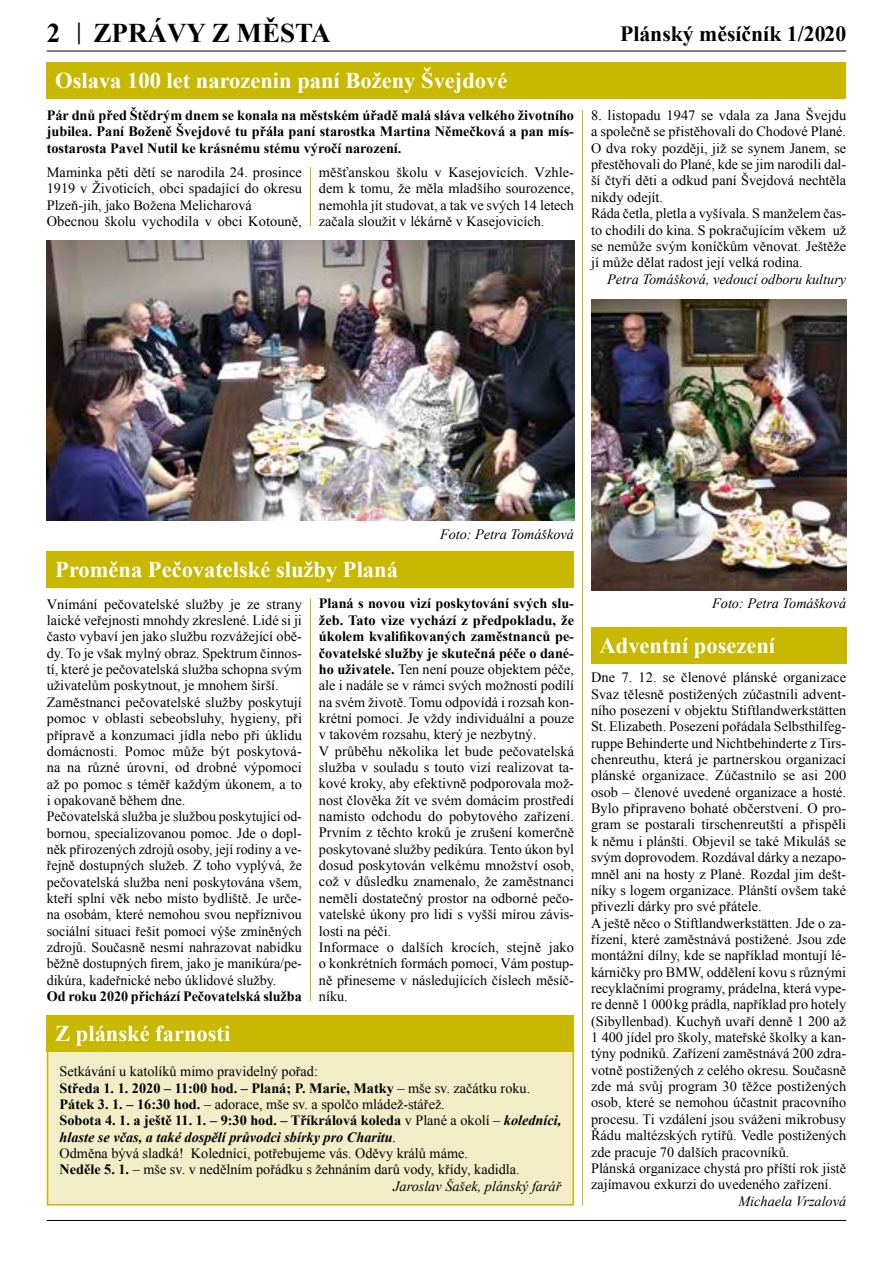
<style>
.page{position:relative;width:893px;height:1263px;background:#fff}
.page>*{position:absolute;margin:0;border:0;box-sizing:border-box;transform-origin:0 0}
.t1{font:700 27px "Times New Roman";color:#000}
.t2{font:700 22.5px "Times New Roman";color:#fff}
.t3{font:700 21.75px "Times New Roman";color:#000}
.t4{font:14.25px/16.4px "Times New Roman";color:#000}
.t5{font:700 14.25px/16.4px "Times New Roman";color:#000;text-align:justify}
.t6{font:italic 14.25px "Times New Roman";color:#000}
.t7{font:italic 700 14.25px "Times New Roman";color:#000}
.s1{font-size:24px}
.s2{font-weight:700}
.s3{font-weight:400}
.s4{font-style:italic}
</style>
<div class="page">
<hr style="left:47px;top:51px;width:799px;height:1px;background:#000">
<hr style="left:47px;top:1220px;width:799px;height:1px;background:#000">
<div style="left:591px;top:627px;width:255px;height:36px;background:#c9b800"></div>
<div style="left:47px;top:1015px;width:527px;height:190px;background:#f3edc7;border:2px solid #c9b800"></div>
<div style="left:47px;top:1015px;width:527px;height:36px;background:#c9b800"></div>
<div style="left:47px;top:62px;width:799px;height:36px;background:#c9b800"></div>
<hr style="left:582px;top:110px;width:1px;height:1095px;background:#c9b800">
<hr style="left:310px;top:167px;width:1px;height:59px;background:#c9b800">
<div style="left:47px;top:552px;width:527px;height:36px;background:#c9b800"></div>
<hr style="left:310px;top:599px;width:1px;height:402px;background:#c9b800">
<img style="left:47px;top:240px;width:527px;height:281px">
<img style="left:591px;top:300px;width:255px;height:290px">
<h1 class="t1" style="left:47px;top:13px;width:201px">2 <span class="s1">|</span> ZPRÁVY Z MĚS</h1>
<h1 class="t1" style="left:295px;top:13px;width:37px">TA</h1>
<h3 class="t3" style="left:620px;top:18px;width:228px">Plánský měsíčník 1/2020</h3>
<h2 class="t2" style="left:55px;top:64px;width:454px">Oslava 100 let narozenin paní Boženy Švejdové</h2>
<p class="t5" style="left:47px;top:106px;width:529px">Pár dnů před Štědrým dnem se konala na městském úřadě malá sláva velkého životního jubilea. Paní Boženě Švejdové tu přála paní starostka Martina Němečková a pan mís&shy;tostarosta Pavel Nutil ke krásnému stému výročí narození.</p>
<p class="t4" style="left:47px;top:164px;width:257px">Maminka pěti dětí se narodila 24. prosince 1919 v Životicích, obci spadající do okresu Plzeň-jih, jako Božena Melicharová Obecnou školu vychodila v obci Kotouně,</p>
<p class="t4" style="left:319px;top:164px;width:257px;text-align:justify">měšťanskou školu v Kasejovicích. Vzhle&shy;dem k tomu, že měla mladšího sourozence, nemohla jít studovat, a tak ve svých 14 letech začala sloužit v lékárně v Kasejovicích.</p>
<p class="t4" style="left:591px;top:107px;width:257px">8. listopadu 1947 se vdala za Jana Švejdu a společně se přistěhovali do Chodové Plané.<br>O dva roky později, již se synem Janem, se přestěhovali do Plané, kde se jim narodili dal&shy;ší čtyři děti a odkud paní Švejdová nechtěla nikdy odejít.<br>Ráda četla, pletla a vyšívala. S manželem čas&shy;to chodili do kina. S pokračujícím věkem už se nemůže svým koníčkům věnovat. Ještěže jí může dělat radost její velká rodina.</p>
<p class="t6" style="left:607px;top:269px;width:240px">Petra Tomášková, vedoucí odboru kultury</p>
<p class="t6" style="left:440px;top:525px;width:136px">Foto: Petra Tomášková</p>
<h2 class="t2" style="left:55px;top:554px;width:344px">Proměna Pečovatelské služby Planá</h2>
<p class="t4" style="left:47px;top:595px;width:257px">Vnímání pečovatelské služby je ze strany laické veřejnosti mnohdy zkreslené. Lidé si ji často vybaví jen jako službu rozvážející obě&shy;dy. To je však mylný obraz. Spektrum činnos&shy;tí, které je pečovatelská služba schopna svým uživatelům poskytnout, je mnohem širší.<br>Zaměstnanci pečovatelské služby poskytují pomoc v oblasti sebeobsluhy, hygieny, při přípravě a konzumaci jídla nebo při úklidu domácnosti. Pomoc může být poskytová&shy;na na různé úrovni, od drobné výpomoci až po pomoc s téměř každým úkonem, a to i opakovaně během dne.<br>Pečovatelská služba je službou poskytující od&shy;bornou, specializovanou pomoc. Jde o dopl&shy;něk přirozených zdrojů osoby, její rodiny a ve&shy;řejně dostupných služeb. Z toho vyplývá, že pečovatelská služba není poskytována všem, kteří splní věk nebo místo bydliště. Je urče&shy;na osobám, které nemohou svou nepříznivou sociální situaci řešit pomocí výše zmíněných zdrojů. Současně nesmí nahrazovat nabídku běžně dostupných firem, jako je manikúra/pe&shy;dikúra, kadeřnické nebo úklidové služby.</p>
<p class="t5" style="left:47px;top:988px;width:256px">Od roku 2020 přichází Pečovatelská služba</p>
<p class="t4" style="left:319px;top:595px;width:257px"><span class="s2">Planá s novou vizí poskytování svých slu&shy;žeb. Tato vize vychází z předpokladu, že úkolem kvalifikovaných zaměstnanců pe&shy;čovatelské služby je skutečná péče o dané&shy;ho uživatele.</span> Ten není pouze objektem péče, ale i nadále se v rámci svých možností podílí na svém životě. Tomu odpovídá i rozsah kon&shy;krétní pomoci. Je vždy individuální a pouze v takovém rozsahu, který je nezbytný.<br>V průběhu několika let bude pečovatelská služba v souladu s touto vizí realizovat ta&shy;kové kroky, aby efektivně podporovala mož&shy;nost člověka žít ve svém domácím prostředí namísto odchodu do pobytového zařízení.<br>Prvním z těchto kroků je zrušení komerčně poskytované služby pedikúra. Tento úkon byl dosud poskytován velkému množství osob, což v důsledku znamenalo, že zaměstnanci neměli dostatečný prostor na odborné pečo&shy;vatelské úkony pro lidi s vyšší mírou závis&shy;losti na péči.<br>Informace o dalších krocích, stejně jako o konkrétních formách pomoci, Vám postup&shy;ně přineseme v následujících číslech měsíč&shy;níku.</p>
<h2 class="t2" style="left:55px;top:1017px;width:177px">Z plánské farnosti</h2>
<p class="t4" style="left:60px;top:1063px;width:260px">Setkávání u katolíků mimo pravidelný pořad:</p>
<p class="t5" style="left:60px;top:1079px;width:472px">Středa 1. 1. 2020 – 11:00 hod. – Planá; P. Marie, Matky <span class="s3">– mše sv. začátku roku.</span></p>
<p class="t4" style="left:60px;top:1095px;width:387px"><span class="s2">Pátek 3. 1. – 16:30 hod.</span> – adorace, mše sv. a spolčo mládež-stářež.</p>
<p class="t5" style="left:60px;top:1112px;width:503px">Sobota 4. 1. a ještě 11. 1. – 9:30 hod. – Tříkrálová koleda <span class="s3">v Plané a okolí –</span> <span class="s4">koledníci,</span></p>
<p class="t7" style="left:60px;top:1127px;width:338px">hlaste se včas, a také dospělí průvodci sbírky pro Charitu<span class="s3">.</span></p>
<p class="t4" style="left:60px;top:1144px;width:410px">Odměna bývá sladká! Koledníci, potřebujeme vás. Oděvy králů máme.</p>
<p class="t4" style="left:60px;top:1161px;width:462px"><span class="s2">Neděle 5. 1.</span> – mše sv. v nedělním pořádku s žehnáním darů vody, křídy, kadidla.</p>
<p class="t6" style="left:393px;top:1176px;width:170px">Jaroslav Šašek, plánský farář</p>
<p class="t6" style="left:712px;top:594px;width:136px">Foto: Petra Tomášková</p>
<h2 class="t2" style="left:600px;top:629px;width:177px">Adventní posezení</h2>
<p class="t4" style="left:591px;top:669px;width:257px">Dne 7. 12. se členové plánské organizace Svaz tělesně postižených zúčastnili advent&shy;ního posezení v objektu Stiftlandwerkstätten St. Elizabeth. Posezení pořádala Selbsthilfeg&shy;ruppe Behinderte und Nichtbehinderte z Tirs&shy;chenreuthu, která je partnerskou organizací plánské organizace. Zúčastnilo se asi 200 osob – členové uvedené organizace a hosté.<br>Bylo připraveno bohaté občerstvení. O pro&shy;gram se postarali tirschenreutští a přispěli k němu i plánští. Objevil se také Mikuláš se svým doprovodem. Rozdával dárky a nezapo&shy;mněl ani na hosty z Plané. Rozdal jim dešt&shy;níky s logem organizace. Plánští ovšem také přivezli dárky pro své přátele.<br>A ještě něco o Stiftlandwerkstätten. Jde o za&shy;řízení, které zaměstnává postižené. Jsou zde montážní dílny, kde se například montují lé&shy;kárničky pro BMW, oddělení kovu s různými recyklačními programy, prádelna, která vype&shy;re denně 1 000kg prádla, například pro hotely (Sibyllenbad). Kuchyň uvaří denně 1 200 až 1 400 jídel pro školy, mateřské školky a kan&shy;týny podniků. Zařízení zaměstnává 200 zdra&shy;votně postižených z celého okresu. Současně zde má svůj program 30 těžce postižených osob, které se nemohou účastnit pracovního procesu. Ti vzdálení jsou sváženi mikrobusy Řádu maltézských rytířů. Vedle postižených zde pracuje 70 dalších pracovníků.<br>Plánská organizace chystá pro příští rok jistě zajímavou exkurzi do uvedeného zařízení.</p>
<p class="t6" style="left:738px;top:1191px;width:109px">Michaela Vrzalová</p>
</div>
